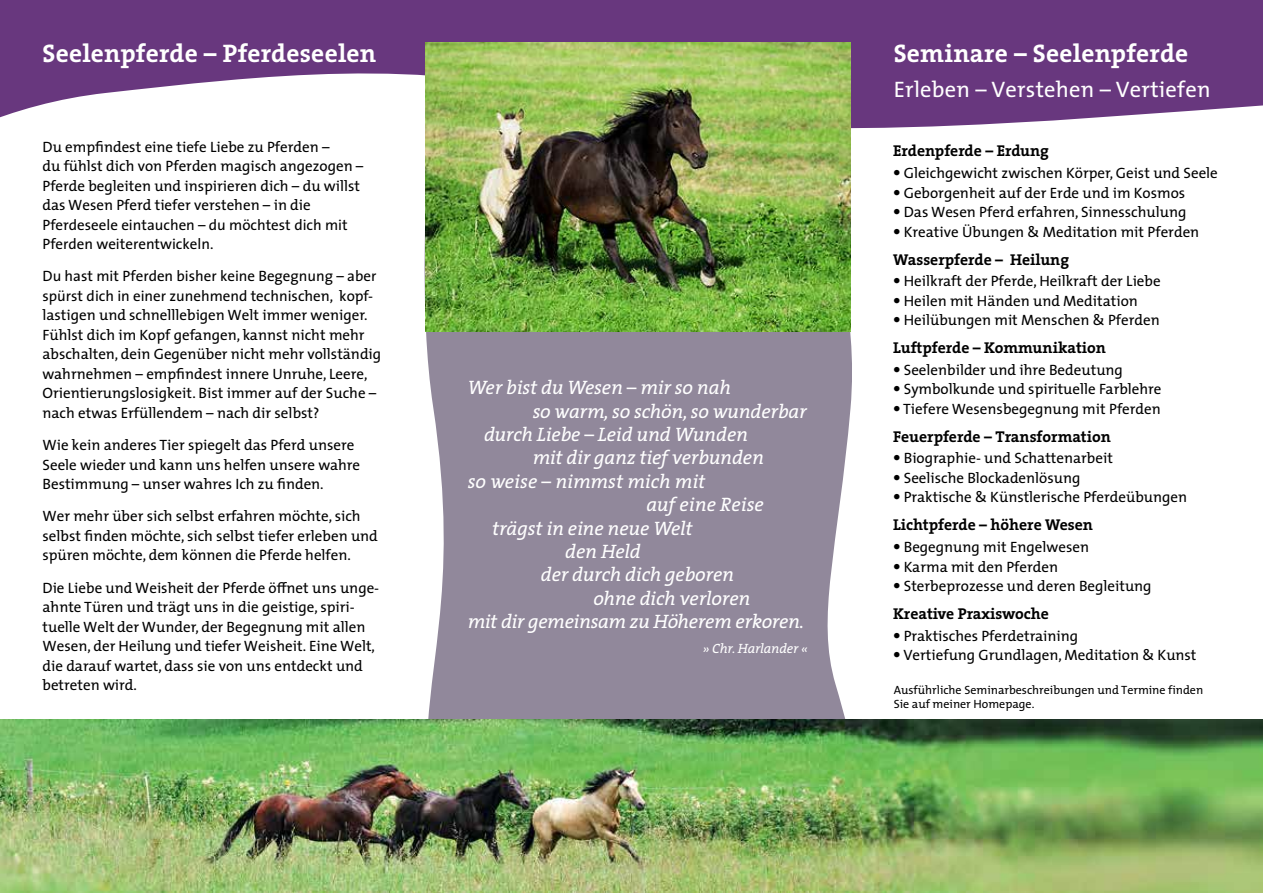
<style>
.page{position:relative;width:1263px;height:893px;background:#fff}
.page>*{position:absolute;margin:0;border:0;box-sizing:border-box;transform-origin:0 0}
.t1{font:700 25.5px "The Serif";letter-spacing:.01em;color:#fff}
.t2{font:22.5px "The Mix";letter-spacing:.01em;color:#fff}
.t3{font:italic 19.5px "The Serif";letter-spacing:-.01em;color:#fff}
.t4{font:700 15.75px "The Serif";color:#000}
.t5{font:15px/19.5px "The Mix";color:#000}
.t6{font:15px/19.5px "The Sans";color:#000}
.t7{font:italic 13.5px "The Serif";letter-spacing:-.01em;color:#fff}
.t8{font:12px/14.4px "The Mix";color:#000}
.s1{font-family:"The Mix"}
.s2{font-family:"Officina Sans LT";font-weight:700}
</style>
<div class="page">
<svg style="left:405px;top:204px;width:483px;height:516px;fill:#91889b"></svg>
<img style="left:0;top:720px;width:1263px;height:173px">
<svg style="left:0;top:0;width:1263px;height:204px;fill:#68377e"></svg>
<img style="left:425px;top:43px;width:425px;height:289px">
<h1 class="t1" style="left:43px;top:32px;width:335px">Seelenpferde – Pferdeseelen</h1>
<h1 class="t1" style="left:894px;top:32px;width:296px">Seminare – Seelenpferde</h1>
<h2 class="t2" style="left:894px;top:71px;width:318px">Erleben – Verstehen – Vertiefen</h2>
<p class="t5" style="left:43px;top:136px;width:322px">Du empfindest eine tiefe Liebe zu Pferden –<br>du fühlst dich von Pferden magisch angezogen – Pferde begleiten und inspirieren dich – du willst das Wesen Pferd tiefer verstehen – in die</p>
<p class="t6" style="left:43px;top:214px;width:307px"><span class="s1">Pfer</span>deseele eintauchen – du möchtest dich mit<br>Pferden weiterentwickeln.</p>
<p class="t6" style="left:43px;top:266px;width:335px">Du hast mit Pferden bisher keine Begegnung – aber spürst dich in einer zunehmend techni<span class="s1">schen, kopf-</span></p>
<p class="t5" style="left:43px;top:305px;width:340px">lastigen und schnelllebigen Welt immer weniger.<br>Fühlst dich im Kopf gefangen, kannst nicht mehr abschalten, dein Gegenüber nicht mehr vollständig wahrnehmen – empfindest innere Unruhe, Leere, Orientierungslosigkeit. Bist immer auf der Suche – nach etwas Erfüllendem – nach dir selbst?</p>
<p class="t5" style="left:43px;top:435px;width:319px">Wie kein anderes Tier spiegelt das Pferd unsere<br>Seele wieder und kann uns helfen unsere wahre<br>Bestimmung – unser wahres Ich zu finden.</p>
<p class="t5" style="left:43px;top:506px;width:337px">Wer mehr über sich selbst erfahren möchte, sich selbst finden möchte, sich selbst tiefer erleben und spüren möchte, dem können die Pferde helfen.</p>
<p class="t5" style="left:43px;top:577px;width:338px">Die Liebe und Weisheit der Pferde öffnet uns unge&shy;ahnte Türen und trägt uns in die geistige, spiri&shy;tuelle Welt der Wunder, der Begegnung mit allen Wesen, der Heilung und tiefer Weisheit. Eine Welt, die darauf wartet, dass sie von uns entdeckt und betreten wird.</p>
<h3 class="t3" style="left:468px;top:371px;width:265px">Wer bist du Wesen – mir so nah</h3>
<h3 class="t3" style="left:533px;top:395px;width:275px">so warm, so schön, so wunderbar</h3>
<h3 class="t3" style="left:484px;top:418px;width:266px">durch Liebe – Leid und Wunden</h3>
<h3 class="t3" style="left:533px;top:441px;width:233px">mit dir ganz tief verbunden</h3>
<h3 class="t3" style="left:468px;top:465px;width:239px">so weise – nimmst mich mit</h3>
<h3 class="t3" style="left:646px;top:488px;width:119px">auf eine Reise</h3>
<h3 class="t3" style="left:492px;top:512px;width:202px">trägst in eine neue Welt</h3>
<h3 class="t3" style="left:565px;top:535px;width:77px">den Held</h3>
<h3 class="t3" style="left:541px;top:558px;width:195px">der durch dich geboren</h3>
<h3 class="t3" style="left:593px;top:582px;width:158px">ohne dich verloren</h3>
<h3 class="t3" style="left:468px;top:605px;width:338px">mit dir gemeinsam zu Höherem erkoren.</h3>
<p class="t7" style="left:703px;top:637px;width:107px">» Chr. Harlander «</p>
<p class="t4" style="left:893px;top:138px;width:157px">Erdenpferde – Erdung</p>
<p class="t5" style="left:893px;top:163px;width:326px"><span class="s2">•</span> Gleichgewicht zwischen Körper, Geist und Seele</p>
<p class="t5" style="left:893px;top:182px;width:294px"><span class="s2">•</span> Geborgenheit auf der Erde und im Kosmos</p>
<p class="t5" style="left:893px;top:202px;width:295px"><span class="s2">•</span> Das Wesen Pferd erfahren, Sinnesschulung</p>
<p class="t5" style="left:893px;top:221px;width:308px"><span class="s2">•</span> Kreative Übungen &amp; Meditation mit Pferden</p>
<p class="t4" style="left:893px;top:246px;width:178px">Wasserpferde – Heilung</p>
<p class="t5" style="left:893px;top:271px;width:269px"><span class="s2">•</span> Heilkraft der Pferde, Heilkraft der Liebe</p>
<p class="t5" style="left:893px;top:290px;width:246px"><span class="s2">•</span> Heilen mit Händen und Meditation</p>
<p class="t5" style="left:893px;top:310px;width:268px"><span class="s2">•</span> Heilübungen mit Menschen &amp; Pferden</p>
<p class="t4" style="left:893px;top:335px;width:214px">Luftpferde – Kommunikation</p>
<p class="t5" style="left:893px;top:359px;width:231px"><span class="s2">•</span> Seelenbilder und ihre Bedeutung</p>
<p class="t5" style="left:893px;top:379px;width:270px"><span class="s2">•</span> Symbolkunde und spirituelle Farblehre</p>
<p class="t5" style="left:893px;top:398px;width:269px"><span class="s2">•</span> Tiefere Wesensbegegnung mit Pferden</p>
<p class="t4" style="left:893px;top:423px;width:219px">Feuerpferde – Transformation</p>
<p class="t5" style="left:893px;top:448px;width:221px"><span class="s2">•</span> Biographie- und Schattenarbeit</p>
<p class="t5" style="left:893px;top:468px;width:189px"><span class="s2">•</span> Seelische Blockadenlösung</p>
<p class="t5" style="left:893px;top:487px;width:296px"><span class="s2">•</span> Praktische &amp; Künstlerische Pferdeübungen</p>
<p class="t4" style="left:893px;top:512px;width:202px">Lichtpferde – höhere Wesen</p>
<p class="t5" style="left:893px;top:537px;width:198px"><span class="s2">•</span> Begegnung mit Engelwesen</p>
<p class="t5" style="left:893px;top:556px;width:167px"><span class="s2">•</span> Karma mit den Pferden</p>
<p class="t5" style="left:893px;top:576px;width:260px"><span class="s2">•</span> Sterbeprozesse und deren Begleitung</p>
<p class="t4" style="left:893px;top:601px;width:157px">Kreative Praxiswoche</p>
<p class="t5" style="left:893px;top:625px;width:187px"><span class="s2">•</span> Praktisches Pferdetraining</p>
<p class="t5" style="left:893px;top:645px;width:305px"><span class="s2">•</span> Vertiefung Grundlagen, Meditation &amp; Kunst</p>
<p class="t8" style="left:894px;top:682px;width:311px">Ausführliche Seminarbeschreibungen und Termine finden<br>Sie auf meiner Homepage.</p>
</div>
